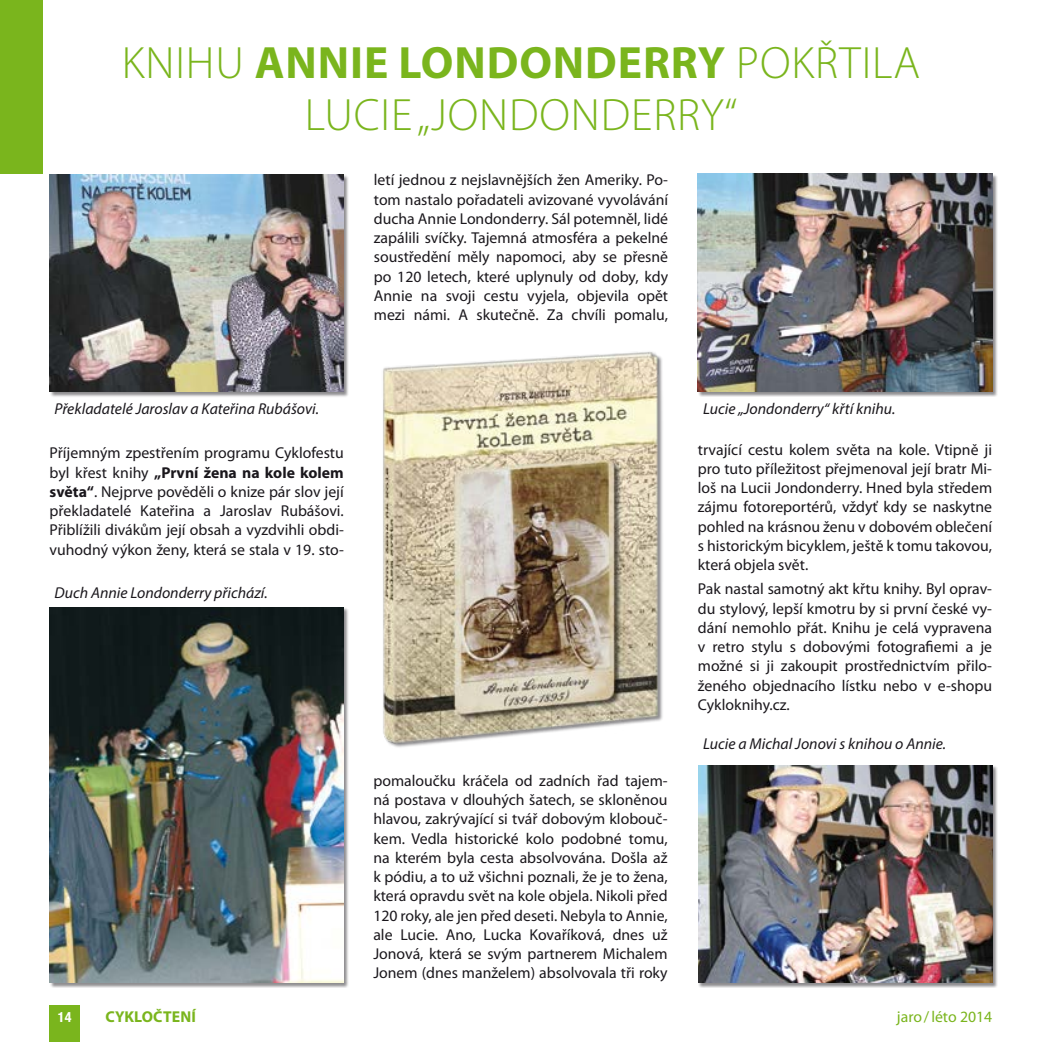
<style>
.page{position:relative;width:1042px;height:1042px;background:#fff}
.page>*{position:absolute;margin:0;border:0;box-sizing:border-box;transform-origin:0 0}
.t1{font:300 45.5px/52.5px "Myriad Pro";letter-spacing:.02em;color:#7ab51d;text-align:center}
.t2{font:15.75px/19.2px "Myriad Pro";color:#1a171c;text-align:justify}
.t3{font:italic 15.75px "Myriad Pro";color:#1a171c}
.t4{font:15.75px "Myriad Pro";color:#7ab51d}
.t5{font:700 15.75px "Myriad Pro";letter-spacing:.01em;color:#7ab51d}
.t6{font:700 condensed 14px "Helvetica Neue LT Pro";color:#fff}
.s1{font-weight:700}
</style>
<div class="page">
<div style="left:0;top:0;width:42px;height:174px;background:#7ab51d"></div>
<div style="left:49px;top:174px;width:300px;height:223px;background:#1a171c;opacity:.5"></div>
<img style="left:50px;top:174px;width:294px;height:218px">
<div style="left:698px;top:765px;width:300px;height:222px;background:#1a171c;opacity:.5"></div>
<img style="left:698px;top:765px;width:294px;height:217px">
<img style="left:383px;top:351px;width:280px;height:397px">
<div style="left:49px;top:607px;width:300px;height:380px;background:#1a171c;opacity:.5"></div>
<img style="left:50px;top:607px;width:294px;height:375px">
<div style="left:697px;top:173px;width:300px;height:224px;background:#1a171c;opacity:.5"></div>
<img style="left:698px;top:174px;width:294px;height:218px">
<div style="left:50px;top:1005px;width:30px;height:37px;background:#7ab51d"></div>
<h1 class="t1" style="left:122px;top:36px;width:800px">KNIHU <span class="s1">ANNIE LONDONDERRY</span> POKŘTILA<br>LUCIE „JONDONDERRY“</h1>
<p class="t2" style="left:374px;top:171px;width:296px">letí jednou z nejslavnějších žen Ameriky. Po&shy;tom nastalo pořadateli avizované vyvolávání ducha Annie Londonderry. Sál potemněl, lidé zapálili svíčky. Tajemná atmosféra a pekelné soustředění měly napomoci, aby se přesně po 120 letech, které uplynuly od doby, kdy Annie na svoji cestu vyjela, objevila opět mezi námi. A skutečně. Za chvíli pomalu,</p>
<p class="t3" style="left:55px;top:399px;width:266px">Překladatelé Jaroslav a Kateřina Rubášovi.</p>
<p class="t3" style="left:703px;top:399px;width:194px">Lucie „Jondonderry“ křtí knihu.</p>
<p class="t2" style="left:50px;top:444px;width:296px">Příjemným zpestřením programu Cyklofestu byl křest knihy <span class="s1">„První žena na kole kolem světa“</span>. Nejprve pověděli o knize pár slov její překladatelé Kateřina a Jaroslav Rubášovi.<br>Přiblížili divákům její obsah a vyzdvihli obdi&shy;vuhodný výkon ženy, která se stala v 19. sto-</p>
<p class="t3" style="left:55px;top:583px;width:215px">Duch Annie Londonderry přichází.</p>
<p class="t2" style="left:373px;top:771px;width:296px">pomaloučku kráčela od zadních řad tajem&shy;ná postava v dlouhých šatech, se skloněnou hlavou, zakrývající si tvář dobovým klobouč&shy;kem. Vedla historické kolo podobné tomu, na kterém byla cesta absolvována. Došla až k pódiu, a to už všichni poznali, že je to žena, která opravdu svět na kole objela. Nikoli před 120 roky, ale jen před deseti. Nebyla to Annie, ale Lucie. Ano, Lucka Kovaříková, dnes už Jonová, která se svým partnerem Michalem Jonem (dnes manželem) absolvovala tři roky</p>
<p class="t2" style="left:698px;top:440px;width:296px">trvající cestu kolem světa na kole. Vtipně ji pro tuto příležitost přejmenoval její bratr Mi&shy;loš na Lucii Jondonderry. Hned byla středem zájmu fotoreportérů, vždyť kdy se naskytne pohled na krásnou ženu v dobovém oblečení s historickým bicyklem, ještě k tomu takovou, která objela svět.</p>
<p class="t2" style="left:698px;top:580px;width:296px">Pak nastal samotný akt křtu knihy. Byl oprav&shy;du stylový, lepší kmotru by si první české vy&shy;dání nemohlo přát. Knihu je celá vypravena v retro stylu s dobovými fotografiemi a je možné si ji zakoupit prostřednictvím přilo&shy;ženého objednacího lístku nebo v e-shopu Cykloknihy.cz.</p>
<p class="t3" style="left:703px;top:734px;width:244px">Lucie a Michal Jonovi s knihou o Annie.</p>
<p class="t6" style="left:58px;top:1009px;width:15px">14</p>
<p class="t5" style="left:105px;top:1008px;width:92px">CYKLOČTENÍ</p>
<p class="t4" style="left:897px;top:1008px;width:97px">jaro/léto 2014</p>
</div>
